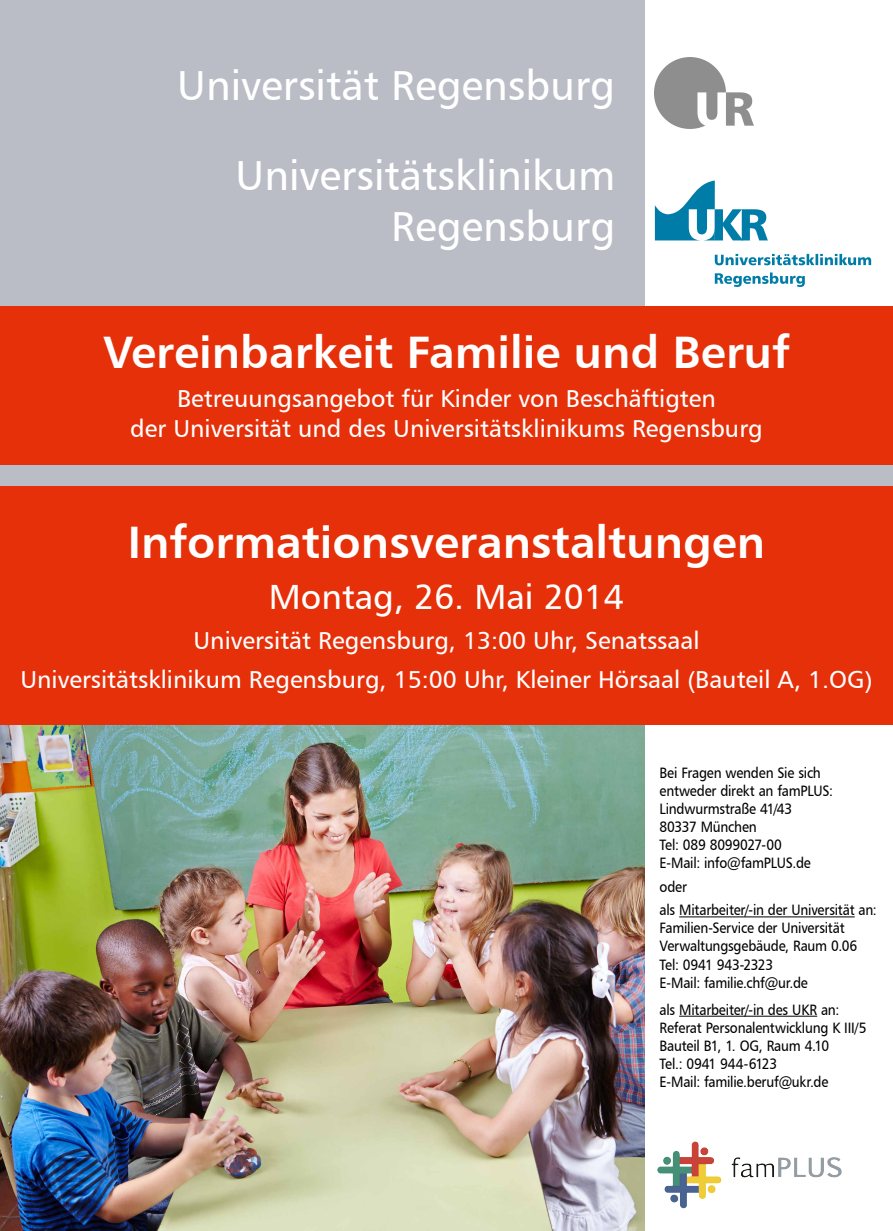
<style>
.page{position:relative;width:893px;height:1231px;background:#fff}
.page>*{position:absolute;margin:0;border:0;box-sizing:border-box;transform-origin:0 0}
.t1{font:45.5px "Humanist 777 BT Bold B";color:#fff}
.t2{font:42px/90.1px "Humanist 777 BT Roman B";color:#fff;text-align:right}
.t3{font:35px "Humanist 777 BT Roman B";color:#fff}
.t4{font:24.5px/29.4px "Humanist 777 BT Roman B";color:#fff;text-align:center}
.t5{font:15.05px/18.1px "Humanist 777 BT Roman B";letter-spacing:-.015em;color:#000;scale:.9 1}
</style>
<div class="page">
<img style="left:0;top:724px;width:645px;height:506px">
<div style="left:0;top:429px;width:893px;height:57px;background:#babcc6"></div>
<div style="left:0;top:0;width:645px;height:308px;background:#babcc6"></div>
<div style="left:0;top:306px;width:893px;height:158px;background:#e63009"></div>
<div style="left:0;top:486px;width:893px;height:238px;background:#e63009"></div>
<svg style="left:715px;top:254px;width:156px;height:33px"></svg>
<svg style="left:655px;top:180px;width:113px;height:60px"></svg>
<img style="left:655px;top:57px;width:98px;height:71px">
<img style="left:657px;top:1141px;width:65px;height:66px">
<hr style="left:679px;top:916px;width:176px;height:1px;background:#000">
<hr style="left:679px;top:1015px;width:138px;height:1px;background:#000">
<h2 class="t2" style="left:177px;top:39px;width:440px">Universität Regensburg<br>Universitätsklinikum</h2>
<h2 class="t2" style="left:391px;top:180px;width:226px">Regensburg</h2>
<h1 class="t1" style="left:103px;top:323px;width:688px">Vereinbarkeit Familie und Beruf</h1>
<h3 class="t4" style="left:130px;top:383px;width:634px">Betreuungsangebot für Kinder von Beschäftigten<br>der Universität und des Universitätsklinikums Regensburg</h3>
<h1 class="t1" style="left:128px;top:513px;width:639px">Informationsveranstaltungen</h1>
<h3 class="t3" style="left:269px;top:575px;width:357px">Montag, 26. Mai 2014</h3>
<h3 class="t4" style="left:20px;top:620px;width:854px;line-height:39.3px">Universität Regensburg, 13:00 Uhr, Senatssaal<br>Universitätsklinikum Regensburg, 15:00 Uhr, Kleiner Hörsaal (Bauteil A, 1.OG)</h3>
<p class="t5" style="left:660px;top:763px;width:194px">Bei Fragen wenden Sie sich entweder direkt an famPLUS:<br>Lindwurmstraße 41/43<br>80337 München<br>Tel: 089 8099027-00<br>E-Mail: info@famPLUS.de</p>
<p class="t5" style="left:660px;top:875px;width:243px;line-height:23px">oder<br>als Mitarbeiter/-in der Universität an:</p>
<p class="t5" style="left:660px;top:918px;width:221px">Familien-Service der Universität<br>Verwaltungsgebäude, Raum 0.06<br>Tel: 0941 943-2323<br>E-Mail: familie.chf@ur.de</p>
<p class="t5" style="left:660px;top:999px;width:231px">als Mitarbeiter/-in des UKR an:<br>Referat Personalentwicklung K III/5<br>Bauteil B1, 1. OG, Raum 4.10<br>Tel.: 0941 944-6123<br>E-Mail: familie.beruf@ukr.de</p>
</div>
